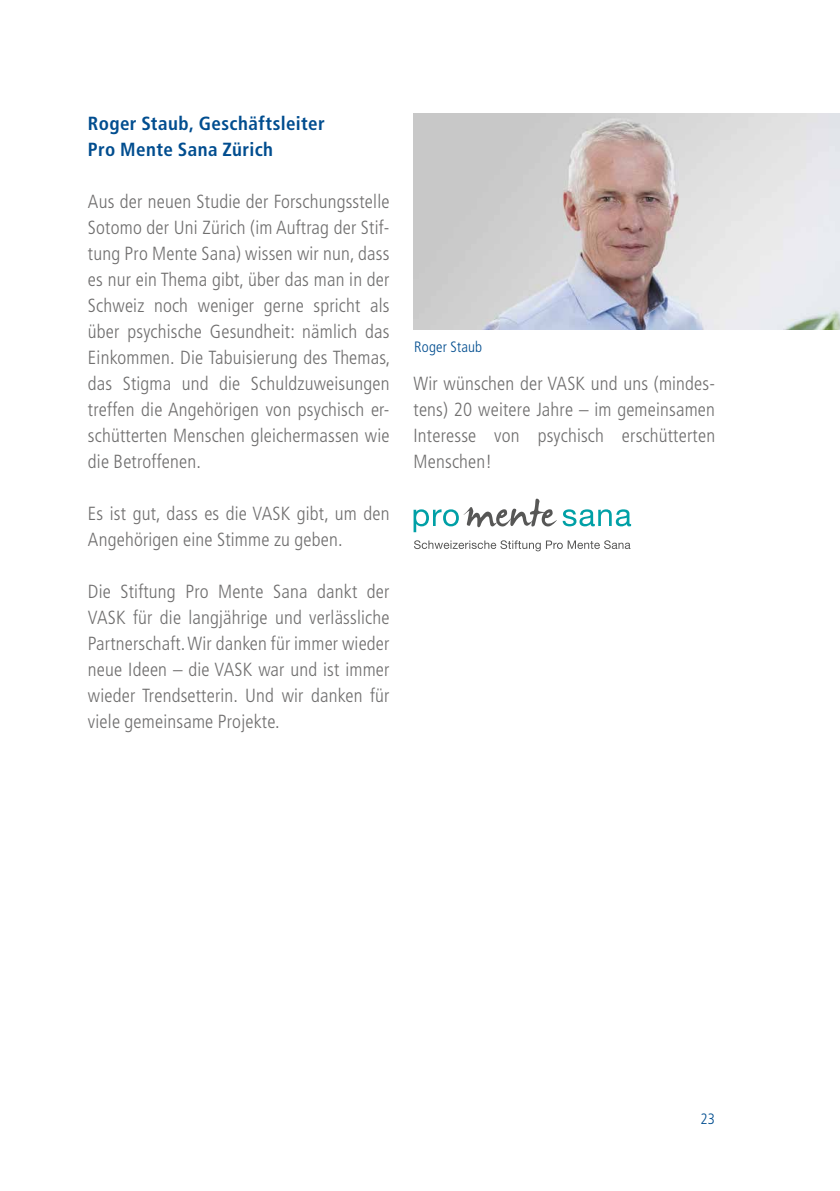
<style>
.page{position:relative;width:840px;height:1191px;background:#fff}
.page>*{position:absolute;margin:0;border:0;box-sizing:border-box;transform-origin:0 0}
.t1{font:300 condensed 19px/26px "Frutiger LT";letter-spacing:.01em;color:#706f6f;text-align:justify}
.t2{font:700 condensed 19px/26px "Frutiger LT";letter-spacing:.02em;color:#004d8f}
.t3{font:300 condensed 15px "Frutiger LT";letter-spacing:.01em;color:#004d8f}
</style>
<div class="page">
<img style="left:413px;top:113px;width:426px;height:216px">
<svg style="left:562px;top:509px;width:68px;height:17px"></svg>
<svg style="left:413px;top:499px;width:143px;height:33px"></svg>
<svg style="left:414px;top:540px;width:143px;height:11px"></svg>
<svg style="left:556px;top:542px;width:6px;height:7px"></svg>
<svg style="left:567px;top:540px;width:63px;height:9px"></svg>
<p class="t2" style="left:88px;top:111px;width:238px">Roger Staub, Geschäftsleiter<br>Pro Mente Sana Zürich</p>
<p class="t1" style="left:88px;top:189px;width:303px">Aus der neuen Studie der Forschungsstelle Sotomo der Uni Zürich (im Auftrag der Stif&shy;tung Pro Mente Sana) wissen wir nun, dass es nur ein Thema gibt, über das man in der Schweiz noch weniger gerne spricht als über psychische Gesundheit: nämlich das Einkommen. Die Tabuisierung des Themas, das Stigma und die Schuldzuweisungen treffen die Angehörigen von psychisch er&shy;schütterten Menschen gleichermassen wie die Betroffenen.</p>
<p class="t1" style="left:88px;top:501px;width:303px">Es ist gut, dass es die VASK gibt, um den<br>Angehörigen eine Stimme zu geben.</p>
<p class="t1" style="left:88px;top:579px;width:303px">Die Stiftung Pro Mente Sana dankt der VASK für die langjährige und verlässliche Partnerschaft. Wir danken für immer wieder neue Ideen – die VASK war und ist immer wieder Trendsetterin. Und wir danken für viele gemeinsame Projekte.</p>
<p class="t3" style="left:414px;top:338px;width:69px">Roger Staub</p>
<p class="t1" style="left:413px;top:371px;width:303px">Wir wünschen der VASK und uns (mindes&shy;tens) 20 weitere Jahre – im gemeinsamen Interesse von psychisch erschütterten Menschen!</p>
<p class="t3" style="left:700px;top:1110px;width:16px">23</p>
</div>
